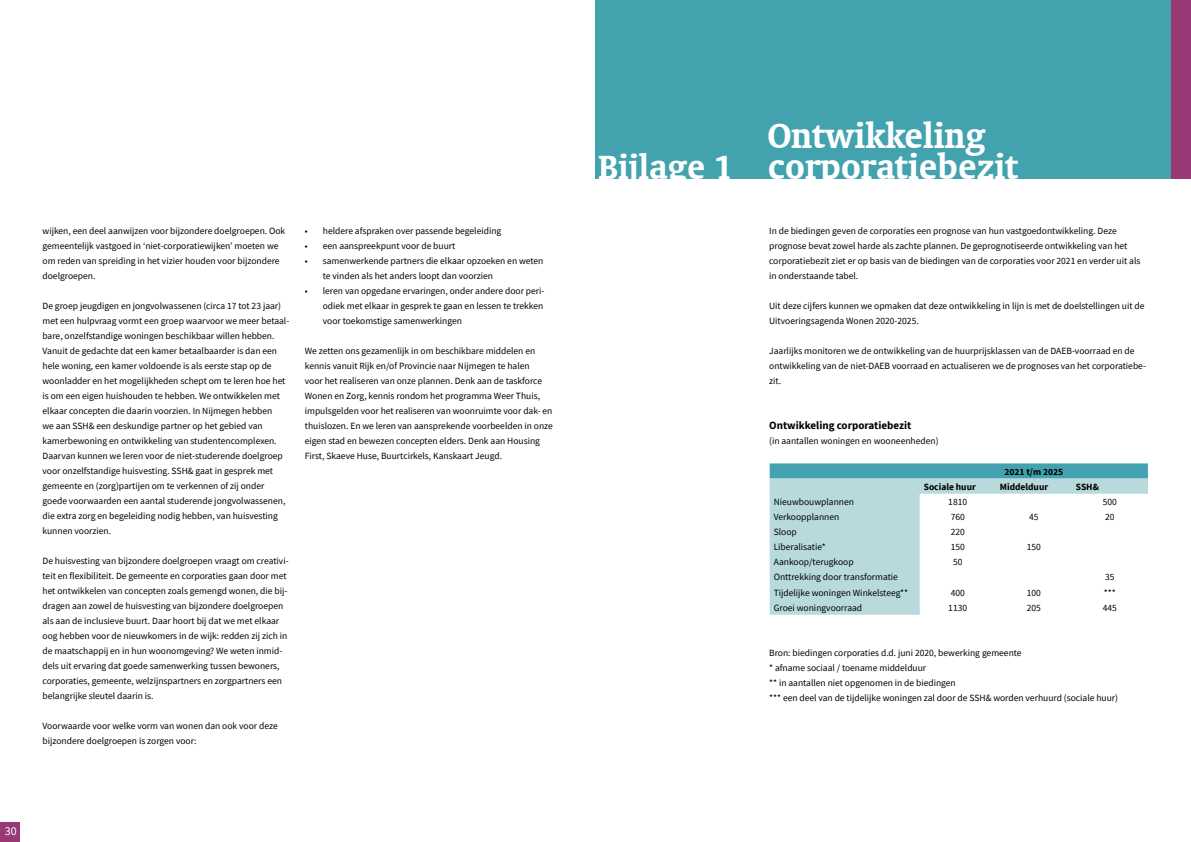
<style>
.page{position:relative;width:1191px;height:842px;background:#fff}
.page>*{position:absolute;margin:0;border:0;box-sizing:border-box;transform-origin:0 0}
.t1{font:700 39px/31px "Oranda BT";color:#fff}
.t2{font:700 38px "Oranda BT";color:#fff}
.t3{font:12px "Source Sans Pro";color:#fff}
.t4{font:700 11px "Source Sans Pro";color:#000}
.t5{font:9.5px/15px "Source Sans Pro";color:#000}
.t6{font:700 9.5px "Source Sans Pro";color:#000}
</style>
<div class="page">
<div style="left:0;top:822px;width:20px;height:20px;background:#983875"></div>
<svg style="left:769px;top:463px;width:379px;height:16px;background:#4da7b3"></svg>
<svg style="left:769px;top:479px;width:379px;height:136px"></svg>
<div style="left:595px;top:0;width:596px;height:178px;background:#42a2ae"></div>
<div style="left:1171px;top:0;width:20px;height:179px;background:#983875"></div>
<p class="t5" style="left:43px;top:223px;width:244px">wijken, een deel aanwijzen voor bijzondere doelgroepen. Ook gemeentelijk vastgoed in ‘niet-corporatiewijken’ moeten we om reden van spreiding in het vizier houden voor bijzondere doelgroepen.</p>
<p class="t5" style="left:43px;top:298px;width:248px">De groep jeugdigen en jongvolwassenen (circa 17 tot 23 jaar) met een hulpvraag vormt een groep waarvoor we meer betaal&shy;bare, onzelfstandige woningen beschikbaar willen hebben.<br>Vanuit de gedachte dat een kamer betaalbaarder is dan een hele woning, een kamer voldoende is als eerste stap op de woonladder en het mogelijkheden schept om te leren hoe het is om een eigen huishouden te hebben. We ontwikkelen met elkaar concepten die daarin voorzien. In Nijmegen hebben<br>we aan SSH&amp; een deskundige partner op het gebied van kamerbewoning en ontwikkeling van studentencomplexen.<br>Daarvan kunnen we leren voor de niet-studerende doelgroep voor onzelfstandige huisvesting. SSH&amp; gaat in gesprek met gemeente en (zorg)partijen om te verkennen of zij onder goede voorwaarden een aantal studerende jongvolwassenen, die extra zorg en begeleiding nodig hebben, van huisvesting kunnen voorzien.</p>
<p class="t5" style="left:43px;top:553px;width:248px">De huisvesting van bijzondere doelgroepen vraagt om creativi&shy;teit en flexibiliteit. De gemeente en corporaties gaan door met het ontwikkelen van concepten zoals gemengd wonen, die bij&shy;dragen aan zowel de huisvesting van bijzondere doelgroepen als aan de inclusieve buurt. Daar hoort bij dat we met elkaar oog hebben voor de nieuwkomers in de wijk: redden zij zich in de maatschappij en in hun woonomgeving? We weten inmid&shy;dels uit ervaring dat goede samenwerking tussen bewoners, corporaties, gemeente, welzijnspartners en zorgpartners een belangrijke sleutel daarin is.</p>
<p class="t5" style="left:43px;top:718px;width:237px">Voorwaarde voor welke vorm van wonen dan ook voor deze bijzondere doelgroepen is zorgen voor:</p>
<p class="t5" style="left:305px;top:223px;width:198px">• heldere afspraken over passende begeleiding</p>
<p class="t5" style="left:305px;top:238px;width:152px">• een aanspreekpunt voor de buurt</p>
<p class="t5" style="left:323px;top:253px;width:222px;text-indent:-18px">• samenwerkende partners die elkaar opzoeken en weten te vinden als het anders loopt dan voorzien</p>
<p class="t5" style="left:323px;top:283px;width:223px;text-align:justify;text-indent:-18px">• leren van opgedane ervaringen, onder andere door peri&shy;odiek met elkaar in gesprek te gaan en lessen te trekken voor toekomstige samenwerkingen</p>
<p class="t5" style="left:305px;top:343px;width:250px">We zetten ons gezamenlijk in om beschikbare middelen en kennis vanuit Rijk en/of Provincie naar Nijmegen te halen<br>voor het realiseren van onze plannen. Denk aan de taskforce Wonen en Zorg, kennis rondom het programma Weer Thuis, impulsgelden voor het realiseren van woonruimte voor dak- en thuislozen. En we leren van aansprekende voorbeelden in onze eigen stad en bewezen concepten elders. Denk aan Housing First, Skaeve Huse, Buurtcirkels, Kanskaart Jeugd.</p>
<p class="t3" style="left:5px;top:824px;width:13px">30</p>
<h2 class="t2" style="left:598px;top:144px;width:136px">Bijlage 1</h2>
<h1 class="t1" style="left:767px;top:119px;width:252px">Ontwikkeling corporatiebezit</h1>
<p class="t5" style="left:769px;top:223px;width:373px">In de biedingen geven de corporaties een prognose van hun vastgoedontwikkeling. Deze prognose bevat zowel harde als zachte plannen. De geprognotiseerde ontwikkeling van het corporatiebezit ziet er op basis van de biedingen van de corporaties voor 2021 en verder uit als in onderstaande tabel.</p>
<p class="t5" style="left:769px;top:298px;width:377px">Uit deze cijfers kunnen we opmaken dat deze ontwikkeling in lijn is met de doelstellingen uit de<br>Uitvoeringsagenda Wonen 2020-2025.</p>
<p class="t5" style="left:769px;top:343px;width:378px">Jaarlijks monitoren we de ontwikkeling van de huurprijsklassen van de DAEB-voorraad en de ontwikkeling van de niet-DAEB voorraad en actualiseren we de prognoses van het corporatiebe&shy;zit.</p>
<p class="t4" style="left:769px;top:418px;width:144px">Ontwikkeling corporatiebezit</p>
<p class="t5" style="left:769px;top:433px;width:171px">(in aantallen woningen en wooneenheden)</p>
<p class="t6" style="left:1004px;top:465px;width:60px">2021 t/m 2025</p>
<p class="t6" style="left:923px;top:480px;width:54px">Sociale huur</p>
<p class="t6" style="left:999px;top:480px;width:50px">Middelduur</p>
<p class="t6" style="left:1075px;top:480px;width:25px">SSH&amp;</p>
<p class="t5" style="left:773px;top:494px;width:82px">Nieuwbouwplannen</p>
<p class="t5" style="left:948px;top:494px;width:20px">1810</p>
<p class="t5" style="left:1102px;top:494px;width:16px">500</p>
<p class="t5" style="left:773px;top:509px;width:67px">Verkoopplannen</p>
<p class="t5" style="left:950px;top:509px;width:16px">760</p>
<p class="t5" style="left:1029px;top:509px;width:11px">45</p>
<p class="t5" style="left:1105px;top:509px;width:11px">20</p>
<p class="t5" style="left:773px;top:524px;width:25px">Sloop</p>
<p class="t5" style="left:950px;top:524px;width:16px">220</p>
<p class="t5" style="left:773px;top:539px;width:54px">Liberalisatie*</p>
<p class="t5" style="left:950px;top:539px;width:16px">150</p>
<p class="t5" style="left:1026px;top:539px;width:16px">150</p>
<p class="t5" style="left:773px;top:555px;width:82px">Aankoop/terugkoop</p>
<p class="t5" style="left:953px;top:555px;width:11px">50</p>
<p class="t5" style="left:773px;top:570px;width:126px">Onttrekking door transformatie</p>
<p class="t5" style="left:1105px;top:570px;width:11px">35</p>
<p class="t5" style="left:773px;top:585px;width:136px">Tijdelijke woningen Winkelsteeg**</p>
<p class="t5" style="left:950px;top:585px;width:16px">400</p>
<p class="t5" style="left:1026px;top:585px;width:16px">100</p>
<p class="t5" style="left:1104px;top:585px;width:13px">***</p>
<p class="t5" style="left:773px;top:600px;width:90px">Groei woningvoorraad</p>
<p class="t5" style="left:948px;top:600px;width:20px">1130</p>
<p class="t5" style="left:1026px;top:600px;width:16px">205</p>
<p class="t5" style="left:1102px;top:600px;width:16px">445</p>
<p class="t5" style="left:769px;top:645px;width:350px">Bron: biedingen corporaties d.d. juni 2020, bewerking gemeente<br>* afname sociaal / toename middelduur<br>** in aantallen niet opgenomen in de biedingen<br>*** een deel van de tijdelijke woningen zal door de SSH&amp; worden verhuurd (sociale huur)</p>
</div>
